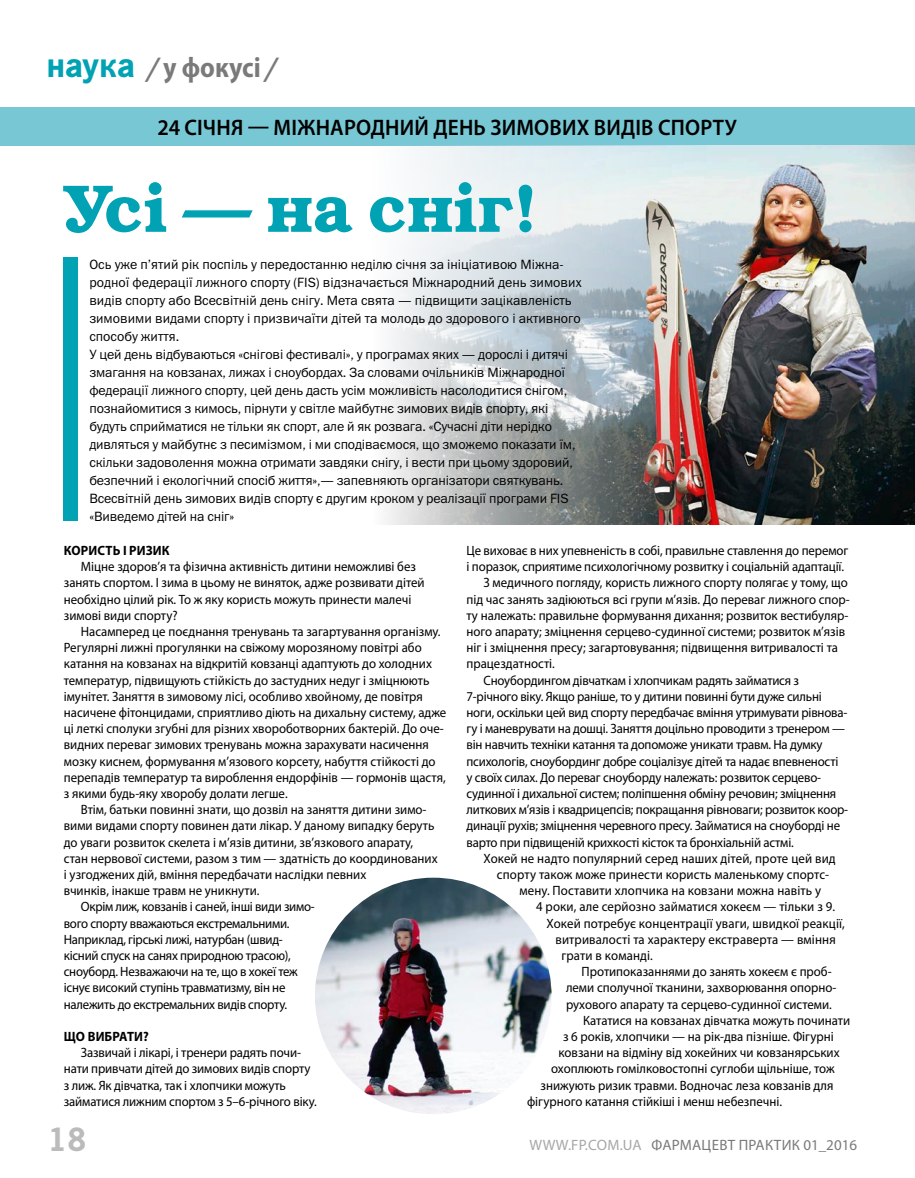
<style>
.page{position:relative;width:915px;height:1178px;background:#fff}
.page>*{position:absolute;margin:0;border:0;box-sizing:border-box;transform-origin:0 0}
.t1{font:67.5px "Bookman Demi ITC";color:#00a2b3}
.t2{font:700 34.5px "News Paper C";color:#babbbb}
.t3{font:700 28.5px "Myriad Pro";color:#7a7a7a;scale:.9 1}
.t4{font:600 22.5px "Myriad Pro";letter-spacing:.01em;color:#000;scale:.95 1}
.t5{font:600 22.5px "Myriad Pro";letter-spacing:.095em;color:#000;scale:.95 1}
.t6{font:15px "Myriad Pro";color:#7a7a7a}
.t7{font:15px "Myriad Pro";letter-spacing:.02em;color:#a5a8a8}
.t8{font:13.5px/16.2px "Myriad Pro";color:#000;scale:.95 1}
.t9{font:13.5px/18px "Franklin Gothic Book ITC";letter-spacing:-.01em;color:#000}
.t10{font:13.5px "Myriad Pro";letter-spacing:-.02em;color:#000;scale:.95 1}
.t11{font:700 13.5px "Myriad Pro";letter-spacing:.01em;color:#000;scale:.95 1}
.s1{font-family:"News Paper C";font-size:36px;color:#00a2b3}
.s2{font-family:"News Paper C"}
</style>
<div class="page">
<div style="left:0;top:107px;width:914px;height:38px;background:#78c7d4"></div>
<div style="left:64px;top:257px;width:14px;height:264px;background:#00a2b3"></div>
<img style="left:315px;top:878px;width:236px;height:236px;border-radius:118px">
<img style="left:386px;top:146px;width:528px;height:378px">
<h3 class="t3" style="left:47px;top:48px;width:256px"><span class="s1">наука</span> <span class="s2">/</span> у фокусі <span class="s2">/</span></h3>
<h3 class="t4" style="left:157px;top:113px;width:394px">24 січня — Міжнародний день зимов</h3>
<h3 class="t5" style="left:562px;top:113px;width:184px">их видів спорту</h3>
<h1 class="t1" style="left:64px;top:168px;width:475px">Усі — на сніг!</h1>
<p class="t9" style="left:89px;top:255px;width:493px">Ось уже п’ятий рік поспіль у передостанню неділю січня за ініціативою М іжна&shy;родної федерації лижного спорту (FIS) відзначається М іжнародний день зимових видів спорту або Всесвітній день снігу. Мета свята — підвищити зацікавленість зимовими видами спорту і призвичаїти дітей та молодь до здорового і активного способу життя.<br>У цей день відбуваються «снігові фестивалі», у програмах яких — дорослі і дитячі змагання на ковзанах, лижах і сноубордах. За словами очільників М іжнародної федерації лижного спорту, цей день дасть усім можливість насолодитися снігом, познайомитися з кимось, пірнути у світле майбутнє зимових видів спорту, які будуть сприйматися не тільки як спорт, але й як розвага. «Сучасні діти нерідко дивляться у майбутнє з песимізмом, і ми сподіваємося, що зможемо показати їм, скільки задоволення можна отримати завдяки снігу, і вести при цьому здоровий, безпечний і екологічний спосіб життя»,— запевняють організатори святкувань.<br>Всесвітній день зимових видів спорту є другим кроком у реалізації програми FIS «Виведемо дітей на сніг»</p>
<p class="t11" style="left:64px;top:541px;width:113px">Користь і ризик</p>
<p class="t8" style="left:64px;top:558px;width:381px;text-indent:17px">МІЦНЕ ЗДОРОВ’Я ТА ФІЗИЧНА АКТИВНІСТЬ ДИТИНИ НЕМОЖЛИВІ БЕЗ ЗАНЯТЬ СПОРТОМ. І ЗИМА В ЦЬОМУ НЕ ВИНЯТОК, АДЖЕ РОЗВИВАТИ ДІТЕЙ НЕОБХІДНО ЦІЛИЙ РІК. ТО Ж ЯКУ КОРИСТЬ МОЖУТЬ ПРИНЕСТИ МАЛЕЧІ ЗИМОВІ ВИДИ СПОРТУ?</p>
<p class="t8" style="left:64px;top:623px;width:404px;text-indent:17px">НАСАМПЕРЕД ЦЕ ПОЄДНАННЯ ТРЕНУВАНЬ ТА ЗАГАРТУВАННЯ ОРГАНІЗМУ.<br>РЕГУЛЯРНІ ЛИЖНІ ПРОГУЛЯНКИ НА СВІЖОМУ МОРОЗЯНОМУ ПОВІТРІ АБО КАТАННЯ НА КОВЗАНАХ НА ВІДКРИТІЙ КОВЗАНЦІ АДАПТУЮТЬ ДО ХОЛОДНИХ ТЕМПЕРАТУР, ПІДВИЩУЮТЬ СТІЙКІСТЬ ДО ЗАСТУДНИХ НЕДУГ І ЗМІЦНЮЮТЬ ІМУНІТЕТ. ЗАНЯТТЯ В ЗИМОВОМУ ЛІСІ, ОСОБЛИВО ХВОЙНОМУ, ДЕ ПОВІТРЯ НАСИЧЕНЕ ФІТОНЦИДАМИ, СПРИЯТЛИВО ДІЮТЬ НА ДИХАЛЬНУ СИСТЕМУ, АДЖЕ ЦІ ЛЕТКІ СПОЛУКИ ЗГУБНІ ДЛЯ РІЗНИХ ХВОРОБОТВОРНИХ БАКТЕРІЙ. ДО ОЧЕ-ВИДНИХ ПЕРЕВАГ ЗИМОВИХ ТРЕНУВАНЬ МОЖНА ЗАРАХУВАТИ НАСИЧЕННЯ МОЗКУ КИСНЕМ, ФОРМУВАННЯ М’ЯЗОВОГО КОРСЕТУ, НАБУТТЯ СТІЙКОСТІ ДО ПЕРЕПАДІВ ТЕМПЕРАТУР ТА ВИРОБЛЕННЯ ЕНДОРФІНІВ — ГОРМОНІВ ЩАСТЯ, З ЯКИМИ БУДЬ-ЯКУ ХВОРОБУ ДОЛАТИ ЛЕГШЕ.</p>
<p class="t8" style="left:81px;top:801px;width:365px">ВТІМ, БАТЬКИ ПОВИННІ ЗНАТИ, ЩО ДОЗВІЛ НА ЗАНЯТТЯ ДИТИНИ ЗИМО-</p>
<p class="t8" style="left:64px;top:817px;width:391px">ВИМИ ВИДАМИ СПОРТУ ПОВИНЕН ДАТИ ЛІКАР. У ДАНОМУ ВИПАДКУ БЕРУТЬ</p>
<p class="t8" style="left:64px;top:834px;width:369px">ДО УВАГИ РОЗВИТОК СКЕЛЕТА І М’ЯЗІВ ДИТИНИ, ЗВ’ЯЗКОВОГО АПАРАТУ,</p>
<p class="t8" style="left:64px;top:850px;width:395px">СТАН НЕРВОВОЇ СИСТЕМИ, РАЗОМ З ТИМ — ЗДАТНІСТЬ ДО КООРДИНОВАНИХ</p>
<p class="t8" style="left:64px;top:866px;width:320px">І УЗГОДЖЕНИХ ДІЙ, ВМІННЯ ПЕРЕДБАЧАТИ НАСЛІДКИ ПЕВНИХ</p>
<p class="t8" style="left:64px;top:882px;width:207px">ВЧИНКІВ, ІНАКШЕ ТРАВМ НЕ УНИКНУТИ.</p>
<p class="t10" style="left:81px;top:898px;width:248px">ОКРІМ ЛИЖ, КОВЗАНІВ І САНЕЙ, ІНШІ ВИДИ ЗИМО-</p>
<p class="t10" style="left:64px;top:915px;width:239px">ВОГО СПОРТУ ВВАЖАЮТЬСЯ ЕКСТРЕМАЛЬНИМИ.</p>
<p class="t10" style="left:64px;top:931px;width:232px">НАПРИКЛАД, ГІРСЬКІ ЛИЖІ, НАТУРБАН (ШВИД-</p>
<p class="t10" style="left:64px;top:947px;width:240px">КІСНИЙ СПУСК НА САНЯХ ПРИРОДНОЮ ТРАСОЮ),</p>
<p class="t10" style="left:64px;top:963px;width:248px">СНОУБОРД. НЕЗВАЖАЮЧИ НА ТЕ, ЩО В ХОКЕЇ ТЕЖ</p>
<p class="t10" style="left:64px;top:979px;width:235px">ІСНУЄ ВИСОКИЙ СТУПІНЬ ТРАВМАТИЗМУ, ВІН НЕ</p>
<p class="t10" style="left:64px;top:996px;width:236px">НАЛЕЖИТЬ ДО ЕКСТРЕМАЛЬНИХ ВИДІВ СПОРТУ.</p>
<p class="t11" style="left:64px;top:1027px;width:91px">Що вибрати?</p>
<p class="t8" style="left:64px;top:1044px;width:267px;text-indent:17px">ЗАЗВИЧАЙ І ЛІКАРІ, І ТРЕНЕРИ РАДЯТЬ ПОЧИ-НАТИ ПРИВЧАТИ ДІТЕЙ ДО ЗИМОВИХ ВИДІВ СПОРТУ З ЛИЖ. ЯК ДІВЧАТКА, ТАК І ХЛОПЧИКИ МОЖУТЬ ЗАЙМАТИСЯ ЛИЖНИМ СПОРТОМ З 5–6-РІЧНОГО ВІКУ.</p>
<h2 class="t2" style="left:47px;top:1120px;width:42px">18</h2>
<p class="t8" style="left:466px;top:542px;width:403px">ЦЕ ВИХОВАЄ В НИХ УПЕВНЕНІСТЬ В СОБІ, ПРАВИЛЬНЕ СТАВЛЕННЯ ДО ПЕРЕМОГ</p>
<p class="t8" style="left:466px;top:558px;width:399px">І ПОРАЗОК, СПРИЯТИМЕ ПСИХОЛОГІЧНОМУ РОЗВИТКУ І СОЦІАЛЬНІЙ АДАПТАЦІЇ.</p>
<p class="t8" style="left:483px;top:574px;width:385px">З МЕДИЧНОГО ПОГЛЯДУ, КОРИСТЬ ЛИЖНОГО СПОРТУ ПОЛЯГАЄ У ТОМУ, ЩО</p>
<p class="t8" style="left:466px;top:591px;width:405px">ПІД ЧАС ЗАНЯТЬ ЗАДІЮЮТЬСЯ ВСІ ГРУПИ М’ЯЗІВ. ДО ПЕРЕВАГ ЛИЖНОГО СПОР-</p>
<p class="t8" style="left:466px;top:607px;width:403px">ТУ НАЛЕЖАТЬ: ПРАВИЛЬНЕ ФОРМУВАННЯ ДИХАННЯ; РОЗВИТОК ВЕСТИБУЛЯР-</p>
<p class="t8" style="left:466px;top:623px;width:400px">НОГО АПАРАТУ; ЗМІЦНЕННЯ СЕРЦЕВО-СУДИННОЇ СИСТЕМИ; РОЗВИТОК М’ЯЗІВ</p>
<p class="t8" style="left:466px;top:639px;width:392px">НІГ І ЗМІЦНЕННЯ ПРЕСУ; ЗАГАРТОВУВАННЯ; ПІДВИЩЕННЯ ВИТРИВАЛОСТІ ТА</p>
<p class="t8" style="left:466px;top:655px;width:94px">ПРАЦЕЗДАТНОСТІ.</p>
<p class="t8" style="left:483px;top:672px;width:333px">СНОУБОРДИНГОМ ДІВЧАТКАМ І ХЛОПЧИКАМ РАДЯТЬ ЗАЙМАТИСЯ З</p>
<p class="t8" style="left:466px;top:688px;width:375px">7-РІЧНОГО ВІКУ. ЯКЩО РАНІШЕ, ТО У ДИТИНИ ПОВИННІ БУТИ ДУЖЕ СИЛЬНІ</p>
<p class="t8" style="left:466px;top:704px;width:402px">НОГИ, ОСКІЛЬКИ ЦЕЙ ВИД СПОРТУ ПЕРЕДБАЧАЄ ВМІННЯ УТРИМУВАТИ РІВНОВА-</p>
<p class="t8" style="left:466px;top:720px;width:399px">ГУ І МАНЕВРУВАТИ НА ДОШЦІ. ЗАНЯТТЯ ДОЦІЛЬНО ПРОВОДИТИ З ТРЕНЕРОМ —</p>
<p class="t8" style="left:466px;top:736px;width:376px">ВІН НАВЧИТЬ ТЕХНІКИ КАТАННЯ ТА ДОПОМОЖЕ УНИКАТИ ТРАВМ. НА ДУМКУ</p>
<p class="t8" style="left:466px;top:753px;width:393px">ПСИХОЛОГІВ, СНОУБОРДИНГ ДОБРЕ СОЦІАЛІЗУЄ ДІТЕЙ ТА НАДАЄ ВПЕВНЕНОСТІ</p>
<p class="t8" style="left:466px;top:769px;width:375px">У СВОЇХ СИЛАХ. ДО ПЕРЕВАГ СНОУБОРДУ НАЛЕЖАТЬ: РОЗВИТОК СЕРЦЕВО-</p>
<p class="t8" style="left:466px;top:785px;width:390px">СУДИННОЇ І ДИХАЛЬНОЇ СИСТЕМ; ПОЛІПШЕННЯ ОБМІНУ РЕЧОВИН; ЗМІЦНЕННЯ</p>
<p class="t8" style="left:466px;top:801px;width:402px">ЛИТКОВИХ М’ЯЗІВ І КВАДРИЦЕПСІВ; ПОКРАЩАННЯ РІВНОВАГИ; РОЗВИТОК КООР-</p>
<p class="t8" style="left:466px;top:817px;width:394px">ДИНАЦІЇ РУХІВ; ЗМІЦНЕННЯ ЧЕРЕВНОГО ПРЕСУ. ЗАЙМАТИСЯ НА СНОУБОРДІ НЕ</p>
<p class="t8" style="left:466px;top:834px;width:346px">ВАРТО ПРИ ПІДВИЩЕНІЙ КРИХКОСТІ КІСТОК ТА БРОНХІАЛЬНІЙ АСТМІ.</p>
<p class="t8" style="left:483px;top:850px;width:372px">ХОКЕЙ НЕ НАДТО ПОПУЛЯРНИЙ СЕРЕД НАШИХ ДІТЕЙ, ПРОТЕ ЦЕЙ ВИД</p>
<p class="t8" style="left:497px;top:866px;width:351px">СПОРТУ ТАКОЖ МОЖЕ ПРИНЕСТИ КОРИСТЬ МАЛЕНЬКОМУ СПОРТС-</p>
<p class="t8" style="left:519px;top:882px;width:319px">МЕНУ. ПОСТАВИТИ ХЛОПЧИКА НА КОВЗАНИ МОЖНА НАВІТЬ У</p>
<p class="t8" style="left:536px;top:898px;width:316px">4 РОКИ, АЛЕ СЕРЙОЗНО ЗАЙМАТИСЯ ХОКЕЄМ — ТІЛЬКИ З 9.</p>
<p class="t8" style="left:546px;top:915px;width:315px">ХОКЕЙ ПОТРЕБУЄ КОНЦЕНТРАЦІЇ УВАГИ, ШВИДКОЇ РЕАКЦІЇ,</p>
<p class="t8" style="left:555px;top:931px;width:296px">ВИТРИВАЛОСТІ ТА ХАРАКТЕРУ ЕКСТРАВЕРТА — ВМІННЯ</p>
<p class="t8" style="left:561px;top:947px;width:98px">ГРАТИ В КОМАНДІ.</p>
<p class="t8" style="left:581px;top:963px;width:264px">ПРОТИПОКАЗАННЯМИ ДО ЗАНЯТЬ ХОКЕЄМ Є ПРОБ-</p>
<p class="t8" style="left:566px;top:979px;width:286px">ЛЕМИ СПОЛУЧНОЇ ТКАНИНИ, ЗАХВОРЮВАННЯ ОПОРНО-</p>
<p class="t8" style="left:566px;top:996px;width:281px">РУХОВОГО АПАРАТУ ТА СЕРЦЕВО-СУДИННОЇ СИСТЕМИ.</p>
<p class="t8" style="left:583px;top:1012px;width:283px">КАТАТИСЯ НА КОВЗАНАХ ДІВЧАТКА МОЖУТЬ ПОЧИНАТИ</p>
<p class="t8" style="left:563px;top:1028px;width:286px">З 6 РОКІВ, ХЛОПЧИКИ — НА РІК-ДВА ПІЗНІШЕ. ФІГУРНІ</p>
<p class="t8" style="left:558px;top:1044px;width:297px">КОВЗАНИ НА ВІДМІНУ ВІД ХОКЕЙНИХ ЧИ КОВЗАНЯРСЬКИХ</p>
<p class="t8" style="left:551px;top:1060px;width:300px">ОХОПЛЮЮТЬ ГОМІЛКОВОСТОПНІ СУГЛОБИ ЩІЛЬНІШЕ, ТОЖ</p>
<p class="t8" style="left:540px;top:1077px;width:310px">ЗНИЖУЮТЬ РИЗИК ТРАВМИ. ВОДНОЧАС ЛЕЗА КОВЗАНІВ ДЛЯ</p>
<p class="t8" style="left:527px;top:1093px;width:270px">ФІГУРНОГО КАТАННЯ СТІЙКІШІ І МЕНШ НЕБЕЗПЕЧНІ.</p>
<p class="t7" style="left:529px;top:1135px;width:104px">WWW.FP.COM.UA</p>
<p class="t6" style="left:651px;top:1135px;width:21px">ФАРМАЦЕВТ</p>
<p class="t6" style="left:738px;top:1135px;width:19px">ПРАКТ</p>
<p class="t6" style="left:781px;top:1135px;width:77px">ИК 01_2016</p>
</div>
